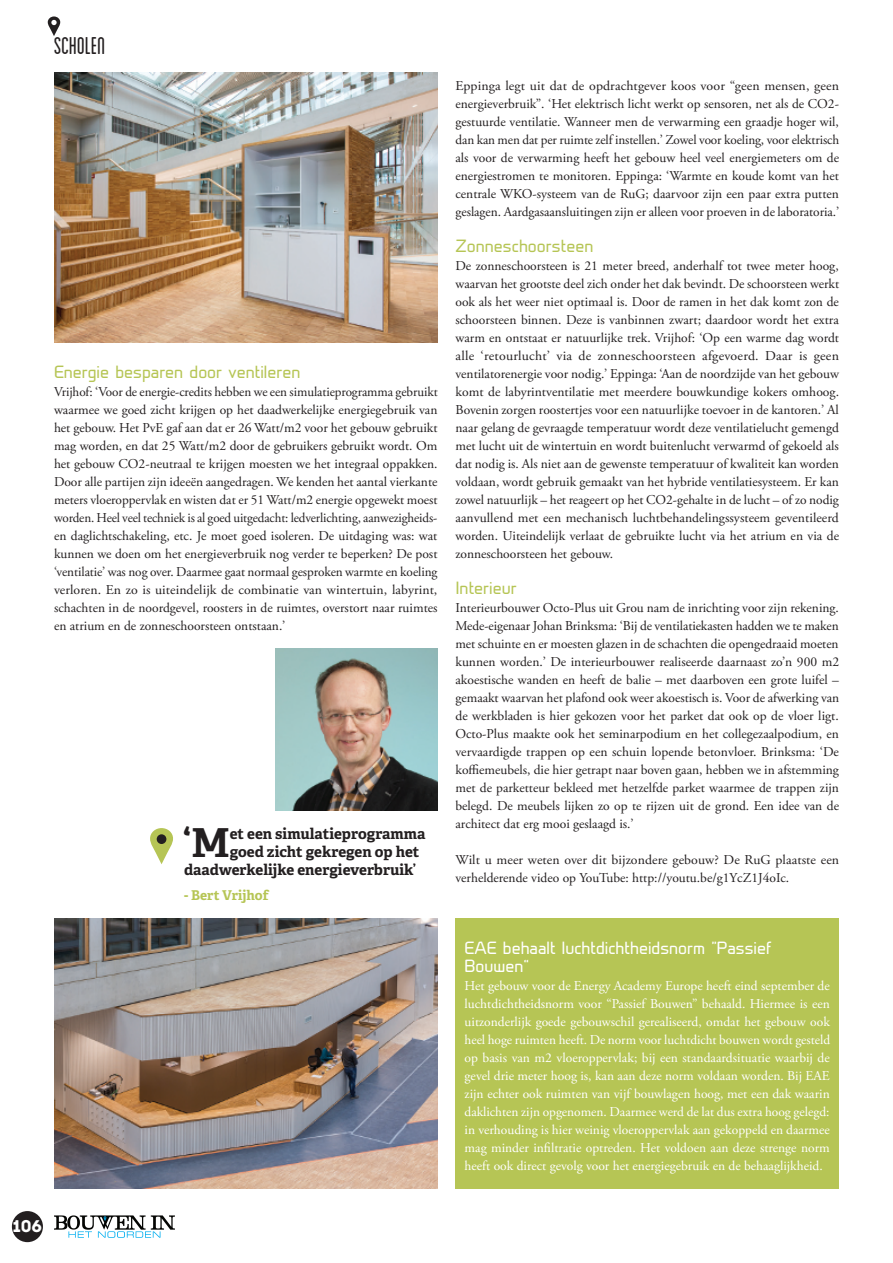
<style>
.page{position:relative;width:893px;height:1263px;background:#fff}
.page>*{position:absolute;margin:0;border:0;box-sizing:border-box;transform-origin:0 0}
.Quotes{font:700 39.9px "Adelle Basic";color:#231f20}
.t1{font:condensed 25.5px "Blanch";color:#231f20}
.t2{font:18px "Archive";color:#fff}
.Article_headings{font:16.5px "Prime";color:#b6c555}
.Article_headings-2{font:16.5px/18px "Prime";color:#fff}
.Quotes-2{font:700 15px "Adelle Basic";color:#231f20}
.Main_Paragraphs{font:13.5px/18px "Adobe Garamond Pro";color:#231f20;text-align:justify}
.Main_Paragraphs-2{font:13.5px/18px "Adobe Garamond Pro";color:#fff;text-align:justify}
.Quotes-3{font:700 13.5px "Adelle Basic";color:#b6c555}
</style>
<div class="page">
<div style="left:455px;top:918px;width:384px;height:270px;background:#b6c555"></div>
<img style="left:54px;top:918px;width:383px;height:270px">
<img style="left:54px;top:72px;width:383px;height:270px">
<svg style="left:150px;top:828px;width:23px;height:36px"></svg>
<div style="left:157px;top:834px;width:9px;height:10px;background:#231f20;border-radius:50%"></div>
<img style="left:275px;top:648px;width:162px;height:162px">
<div style="left:12px;top:1211px;width:31px;height:31px;background:#231f20;border-radius:50%"></div>
<svg style="left:54px;top:1215px;width:121px;height:23px"></svg>
<svg style="left:48px;top:16px;width:12px;height:20px"></svg>
<svg style="left:51px;top:20px;width:6px;height:5px"></svg>
<h2 class="t1" style="left:54px;top:32px;width:53px">SCHOLEN</h2>
<p class="Article_headings" style="left:54px;top:362px;width:248px">Energie besparen door ventileren</p>
<p class="Main_Paragraphs" style="left:54px;top:383px;width:385px">Vrijhof: ‘Voor de energie-credits hebben we een simulatieprogramma gebruikt waarmee we goed zicht krijgen op het daadwerkelijke energiegebruik van het gebouw. Het PvE gaf aan dat er 26 Watt/m2 voor het gebouw gebruikt mag worden, en dat 25 Watt/m2 door de gebruikers gebruikt wordt. Om het gebouw CO2-neutraal te krijgen moesten we het integraal oppakken.<br>Door alle partijen zijn ideeën aangedragen. We kenden het aantal vierkante meters vloeroppervlak en wisten dat er 51 Watt/m2 energie opgewekt moest worden. Heel veel techniek is al goed uitgedacht: ledverlichting, aanwezigheids&shy;en daglichtschakeling, etc. Je moet goed isoleren. De uitdaging was: wat kunnen we doen om het energieverbruik nog verder te beperken? De post ‘ventilatie’ was nog over. Daarmee gaat normaal gesproken warmte en koeling verloren. En zo is uiteindelijk de combinatie van wintertuin, labyrint, schachten in de noordgevel, roosters in de ruimtes, overstort naar ruimtes en atrium en de zonneschoorsteen ontstaan.’</p>
<p class="Quotes" style="left:182px;top:818px;width:49px">‘M</p>
<p class="Quotes-2" style="left:230px;top:824px;width:197px">et een simulatieprogramma</p>
<p class="Quotes-2" style="left:230px;top:842px;width:191px">goed zicht gekregen op het</p>
<p class="Quotes-2" style="left:184px;top:860px;width:234px">daadwerkelijke energieverbruik’</p>
<p class="Quotes-3" style="left:184px;top:887px;width:86px">- Bert Vrijhof</p>
<p class="Main_Paragraphs" style="left:455px;top:77px;width:385px">Eppinga legt uit dat de opdrachtgever koos voor “geen mensen, geen energieverbruik”. ‘Het elektrisch licht werkt op sensoren, net als de CO2- gestuurde ventilatie. Wanneer men de verwarming een graadje hoger wil, dan kan men dat per ruimte zelf instellen.’ Zowel voor koeling, voor elektrisch als voor de verwarming heeft het gebouw heel veel energiemeters om de energiestromen te monitoren. Eppinga: ‘Warmte en koude komt van het centrale WKO-systeem van de RuG; daarvoor zijn een paar extra putten geslagen. Aardgasaansluitingen zijn er alleen voor proeven in de laboratoria.’</p>
<p class="Article_headings" style="left:455px;top:236px;width:139px">Zonneschoorsteen</p>
<p class="Main_Paragraphs" style="left:455px;top:257px;width:385px">De zonneschoorsteen is 21 meter breed, anderhalf tot twee meter hoog, waarvan het grootste deel zich onder het dak bevindt. De schoorsteen werkt ook als het weer niet optimaal is. Door de ramen in het dak komt zon de schoorsteen binnen. Deze is vanbinnen zwart; daardoor wordt het extra warm en ontstaat er natuurlijke trek. Vrijhof: ‘Op een warme dag wordt alle ‘retourlucht’ via de zonneschoorsteen afgevoerd. Daar is geen ventilatorenergie voor nodig.’ Eppinga: ‘Aan de noordzijde van het gebouw komt de labyrintventilatie met meerdere bouwkundige kokers omhoog.<br>Bovenin zorgen roostertjes voor een natuurlijke toevoer in de kantoren.’ Al naar gelang de gevraagde temperatuur wordt deze ventilatielucht gemengd met lucht uit de wintertuin en wordt buitenlucht verwarmd of gekoeld als dat nodig is. Als niet aan de gewenste temperatuur of kwaliteit kan worden voldaan, wordt gebruik gemaakt van het hybride ventilatiesysteem. Er kan zowel natuurlijk – het reageert op het CO2-gehalte in de lucht – of zo nodig aanvullend met een mechanisch luchtbehandelingssysteem geventileerd worden. Uiteindelijk verlaat de gebruikte lucht via het atrium en via de zonneschoorsteen het gebouw.</p>
<p class="Article_headings" style="left:455px;top:578px;width:63px">Interieur</p>
<p class="Main_Paragraphs" style="left:455px;top:599px;width:385px">Interieurbouwer Octo-Plus uit Grou nam de inrichting voor zijn rekening.<br>Mede-eigenaar Johan Brinksma: ‘Bij de ventilatiekasten hadden we te maken met schuinte en er moesten glazen in de schachten die opengedraaid moeten kunnen worden.’ De interieurbouwer realiseerde daarnaast zo’n 900 m2 akoestische wanden en heeft de balie – met daarboven een grote luifel – gemaakt waarvan het plafond ook weer akoestisch is. Voor de afwerking van de werkbladen is hier gekozen voor het parket dat ook op de vloer ligt.<br>Octo-Plus maakte ook het seminarpodium en het collegezaalpodium, en vervaardigde trappen op een schuin lopende betonvloer. Brinksma: ‘De koffiemeubels, die hier getrapt naar boven gaan, hebben we in afstemming met de parketteur bekleed met hetzelfde parket waarmee de trappen zijn belegd. De meubels lijken zo op te rijzen uit de grond. Een idee van de architect dat erg mooi geslaagd is.’</p>
<p class="Main_Paragraphs" style="left:455px;top:851px;width:385px">Wilt u meer weten over dit bijzondere gebouw? De RuG plaatste een verhelderende video op YouTube: http://youtu.be/g1YcZ1J4oIc.</p>
<p class="Article_headings-2" style="left:465px;top:939px;width:308px">EAE behaalt luchtdichtheidsnorm “Passief<br>Bouwen”</p>
<p class="Main_Paragraphs-2" style="left:465px;top:977px;width:367px">Het gebouw voor de Energy Academy Europe heeft eind september de luchtdichtheidsnorm voor “Passief Bouwen” behaald. Hiermee is een uitzonderlijk goede gebouwschil gerealiseerd, omdat het gebouw ook heel hoge ruimten heeft. De norm voor luchtdicht bouwen wordt gesteld op basis van m2 vloeroppervlak; bij een standaardsituatie waarbij de gevel drie meter hoog is, kan aan deze norm voldaan worden. Bij EAE zijn echter ook ruimten van vijf bouwlagen hoog, met een dak waarin daklichten zijn opgenomen. Daarmee werd de lat dus extra hoog gelegd: in verhouding is hier weinig vloeroppervlak aan gekoppeld en daarmee mag minder infiltratie optreden. Het voldoen aan deze strenge norm heeft ook direct gevolg voor het energiegebruik en de behaaglijkheid.</p>
<p class="t2" style="left:13px;top:1216px;width:31px">106</p>
</div>
